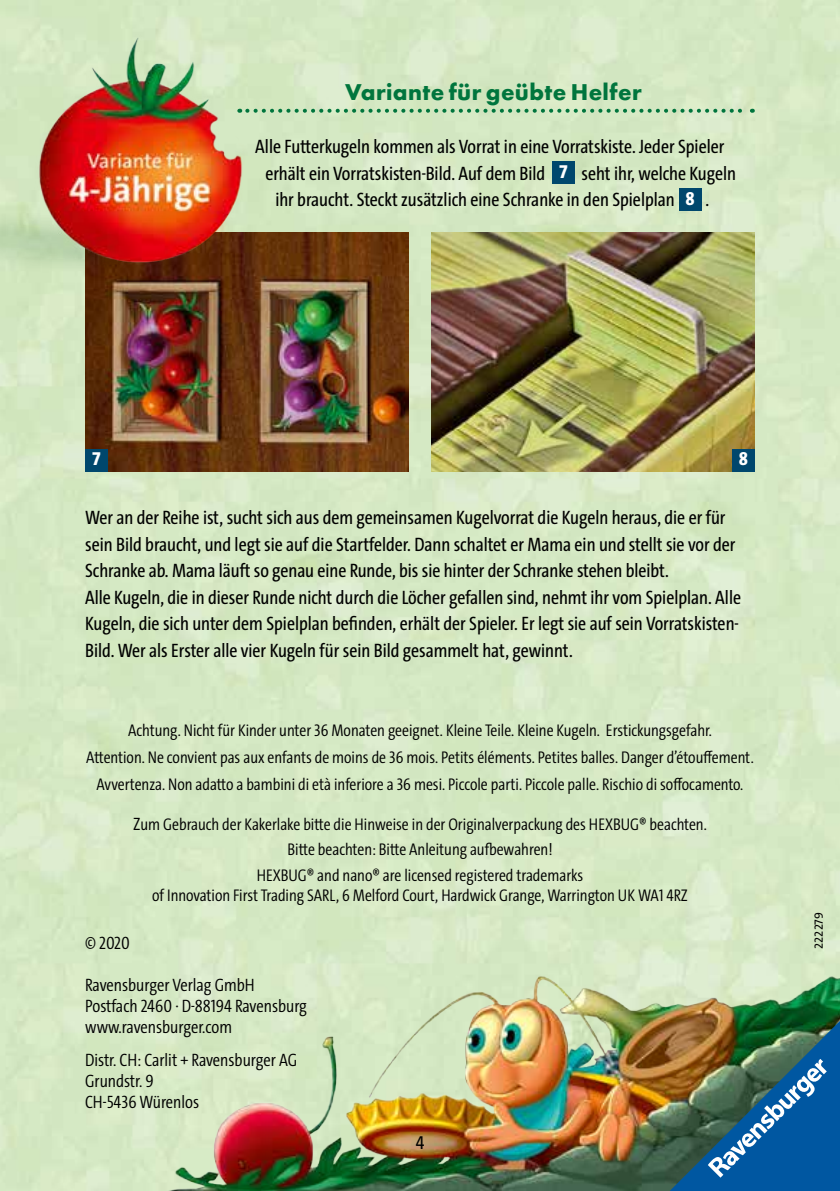
<style>
.page{position:relative;width:840px;height:1191px;background:#fff}
.page>*{position:absolute;margin:0;border:0;box-sizing:border-box;transform-origin:0 0}
.t1{font:700 21px "Futura";letter-spacing:.015em;color:#00753d}
.t2{font:19.6px/26.6px "The Sans Cd LF5 Plain";color:#000}
.t3{font:800 19.6px "The Sans Cd LF8";color:#fff}
.t4{font:300 18px/21px "The Sans Cd LF4";color:#000}
.t5{font:300 17px/25.6px "The Sans Cd LF4";color:#000;text-align:center}
.t6{font:12px "The Sans C4 s";color:#000}
.s1{font-family:"The Sans Cd LF8";font-weight:800;color:#fff}
.s2{font-size:18px}
</style>
<div class="page">
<img style="left:0;top:0;width:839px;height:1191px">
<img style="left:88px;top:909px;width:751px;height:282px">
<svg style="left:251px;top:109px;width:501px;height:4px;background:#86bd91"></svg>
<div style="left:551px;top:161px;width:23px;height:23px;background:#00476d"></div>
<img style="left:85px;top:233px;width:323px;height:238px">
<img style="left:431px;top:233px;width:323px;height:238px">
<div style="left:731px;top:449px;width:23px;height:22px;background:#00476d"></div>
<img style="left:0;top:0;width:251px;height:286px">
<div style="left:85px;top:449px;width:23px;height:22px;background:#00476d"></div>
<div style="left:678px;top:188px;width:23px;height:23px;background:#00476d"></div>
<img style="left:641px;top:992px;width:199px;height:199px">
<p class="t1" style="left:345px;top:77px;width:298px">Variante für geübte Helfer</p>
<p class="t2" style="left:255px;top:133px;width:470px">Alle Futterkugeln kommen als Vorrat in eine Vorratskiste. Jeder Spieler</p>
<p class="t2" style="left:265px;top:159px;width:472px">erhält ein Vorratskisten-Bild. Auf dem Bild <span class="s1">7</span> seht ihr, welche Kugeln</p>
<p class="t2" style="left:275px;top:186px;width:400px">ihr braucht. Steckt zusätzlich eine Schranke in den Spielplan</p>
<p class="t2" style="left:705px;top:186px;width:5px">.</p>
<p class="t3" style="left:685px;top:185px;width:10px">8</p>
<p class="t3" style="left:92px;top:446px;width:10px">6</p>
<p class="t3" style="left:738px;top:446px;width:10px">8</p>
<p class="t3" style="left:92px;top:446px;width:10px">7</p>
<p class="t2" style="left:85px;top:504px;width:657px">Wer an der Reihe ist, sucht sich aus dem gemeinsamen Kugelvorrat die Kugeln heraus, die er für sein Bild braucht, und legt sie auf die Startfelder. Dann schaltet er Mama ein und stellt sie vor der Schranke ab. Mama läuft so genau eine Runde, bis sie hinter der Schranke stehen bleibt.<br>Alle Kugeln, die in dieser Runde nicht durch die Löcher gefallen sind, nehmt ihr vom Spielplan. Alle Kugeln, die sich unter dem Spielplan befinden, erhält der Spieler. Er legt sie auf sein Vorratskisten-Bild. Wer als Erster alle vier Kugeln für sein Bild gesammelt hat, gewinnt.</p>
<p class="t5" style="left:86px;top:717px;width:668px;line-height:26.6px">Achtung. Nicht für Kinder unter 36 Monaten geeignet. Kleine Teile. Kleine Kugeln. Erstickungsgefahr.<br>Attention. Ne convient pas aux enfants de moins de 36 mois. Petits éléments. Petites balles. Danger d’étouffement.<br>Avvertenza. Non adatto a bambini di età inferiore a 36 mesi. Piccole parti. Piccole palle. Rischio di soffocamento.</p>
<p class="t5" style="left:133px;top:810px;width:575px"><span class="s2">Z</span>um Gebrauch der Kakerlake bitte die Hinweise in der Originalverpackung des HEXBUG® beachten.<br>Bitte beachten: Bitte Anleitung aufbewahren!<br>HEXBUG® and nano® are licensed registered trademarks</p>
<p class="t5" style="left:152px;top:881px;width:537px">of Innovation First Trading SARL, 6 Melford Court, Hardwick Grange, Warrington UK WA1 4RZ</p>
<p class="t4" style="left:85px;top:932px;width:46px">© 2020</p>
<p class="t4" style="left:85px;top:974px;width:223px">Ravensburger Verlag GmbH<br>Postfach 2460 · D-88194 Ravensburg www.ravensburger.com</p>
<p class="t4" style="left:85px;top:1048px;width:213px">Distr. CH: Carlit + Ravensburger AG<br>Grundstr. 9<br>CH-5436 Würenlos</p>
<p class="t2" style="left:415px;top:1128px;width:10px">4</p>
<p class="t6" style="left:810px;top:948px;width:38px;rotate:-90deg">222279</p>
</div>
